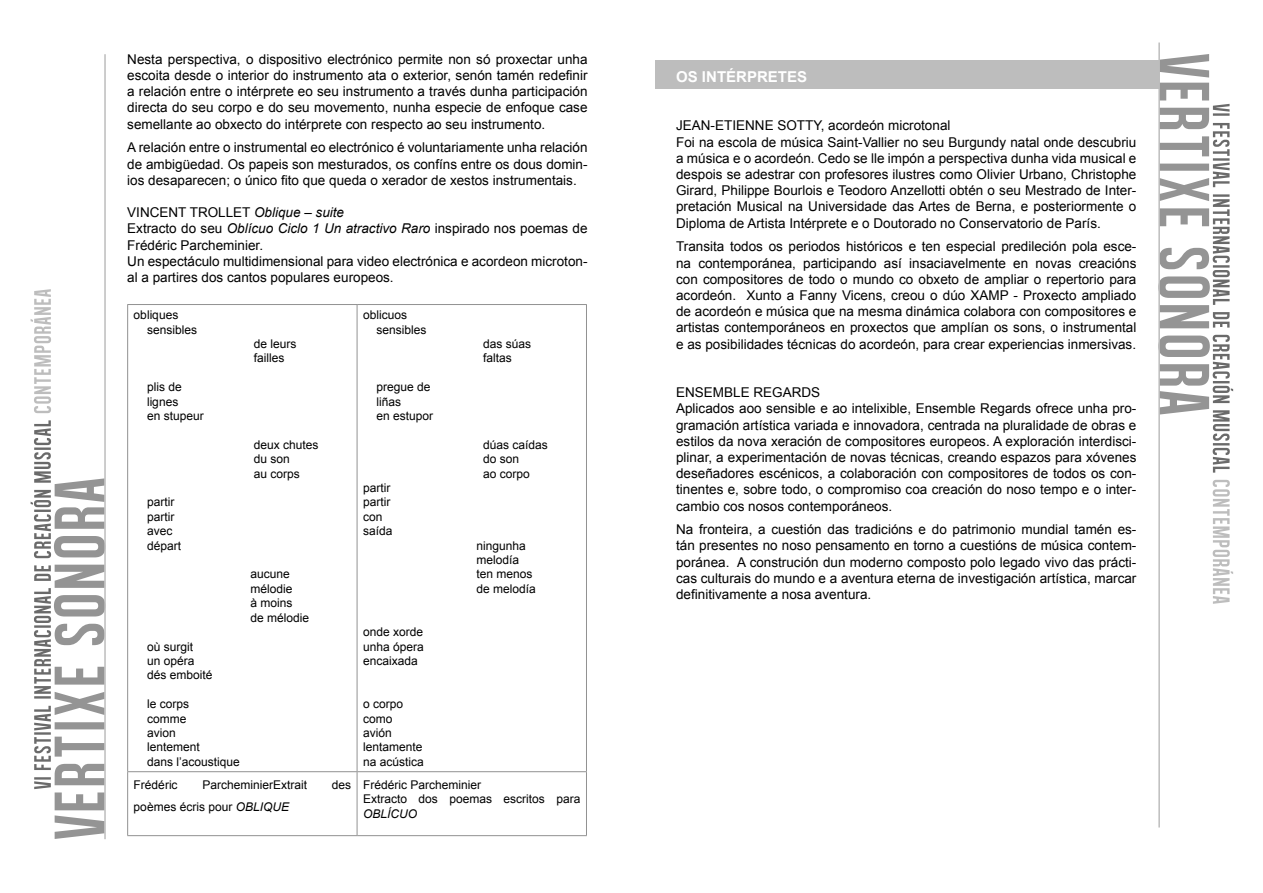
<style>
.page{position:relative;width:1263px;height:893px;background:#fff}
.page>*{position:absolute;margin:0;border:0;box-sizing:border-box;transform-origin:0 0}
.t1{font:700 15px "Arial";color:#fff}
.t2{font:13.5px/16.2px "Arial";color:#000;text-align:justify}
.t3{font:12px/14.4px "Arial";color:#000}
.s1{font-style:italic}
</style>
<div class="page">
<div style="left:655px;top:61px;width:505px;height:28px;background:#bdbdbd"></div>
<svg style="left:1213px;top:480px;width:20px;height:124px"></svg>
<svg style="left:1160px;top:54px;width:73px;height:419px"></svg>
<svg style="left:31px;top:289px;width:20px;height:124px"></svg>
<svg style="left:31px;top:420px;width:73px;height:419px"></svg>
<hr style="left:127px;top:304px;width:230px;height:1px;background:#929292">
<hr style="left:127px;top:305px;width:1px;height:466px;background:#929292">
<hr style="left:357px;top:304px;width:230px;height:1px;background:#929292">
<hr style="left:357px;top:305px;width:1px;height:466px;background:#929292">
<hr style="left:586px;top:305px;width:1px;height:466px;background:#929292">
<hr style="left:127px;top:771px;width:230px;height:1px;background:#929292">
<hr style="left:127px;top:772px;width:1px;height:63px;background:#929292">
<hr style="left:357px;top:771px;width:230px;height:1px;background:#929292">
<hr style="left:357px;top:772px;width:1px;height:63px;background:#929292">
<hr style="left:586px;top:772px;width:1px;height:63px;background:#929292">
<hr style="left:127px;top:835px;width:230px;height:1px;background:#929292">
<hr style="left:357px;top:835px;width:230px;height:1px;background:#929292">
<hr style="left:1158px;top:43px;width:2px;height:784px;background:#bdbdbd">
<hr style="left:104px;top:54px;width:2px;height:785px;background:#bdbdbd">
<p class="t2" style="left:127px;top:51px;width:462px">Nesta perspectiva, o dispositivo electrónico permite non só proxectar unha escoita desde o interior do instrumento ata o exterior, senón tamén redefinir a relación entre o intérprete eo seu instrumento a través dunha participación directa do seu corpo e do seu movemento, nunha especie de enfoque case semellante ao obxecto do intérprete con respecto ao seu instrumento.</p>
<p class="t2" style="left:127px;top:140px;width:462px">A relación entre o instrumental eo electrónico é voluntariamente unha relación de ambigüedad. Os papeis son mesturados, os confíns entre os dous domin&shy;ios desaparecen; o único fito que queda o xerador de xestos instrumentais.</p>
<p class="t2" style="left:127px;top:204px;width:218px">VINCENT TROLLET <span class="s1">Oblique – suite</span></p>
<p class="t2" style="left:127px;top:221px;width:462px">Extracto do seu <span class="s1">Oblícuo Ciclo 1 Un atractivo Raro</span> inspirado nos poemas de<br>Frédéric Parcheminier.</p>
<p class="t2" style="left:127px;top:253px;width:462px">Un espectáculo multidimensional para video electrónica e acordeon microton&shy;al a partires dos cantos populares europeos.</p>
<p class="t3" style="left:134px;top:308px;width:46px">obliques</p>
<p class="t3" style="left:147px;top:322px;width:52px">sensibles</p>
<p class="t3" style="left:254px;top:337px;width:44px">de leurs</p>
<p class="t3" style="left:254px;top:351px;width:32px">failles</p>
<p class="t3" style="left:147px;top:380px;width:36px">plis de</p>
<p class="t3" style="left:147px;top:394px;width:33px">lignes</p>
<p class="t3" style="left:147px;top:409px;width:58px">en stupeur</p>
<p class="t3" style="left:254px;top:438px;width:66px">deux chutes</p>
<p class="t3" style="left:254px;top:452px;width:38px">du son</p>
<p class="t3" style="left:254px;top:466px;width:48px">au corps</p>
<p class="t3" style="left:147px;top:495px;width:29px">partir</p>
<p class="t3" style="left:147px;top:510px;width:29px">partir</p>
<p class="t3" style="left:147px;top:524px;width:27px">avec</p>
<p class="t3" style="left:147px;top:538px;width:36px">départ</p>
<p class="t3" style="left:250px;top:567px;width:41px">aucune</p>
<p class="t3" style="left:250px;top:582px;width:44px">mélodie</p>
<p class="t3" style="left:250px;top:596px;width:44px">à moins</p>
<p class="t3" style="left:250px;top:610px;width:60px">de mélodie</p>
<p class="t3" style="left:147px;top:639px;width:48px">où surgit</p>
<p class="t3" style="left:147px;top:654px;width:49px">un opéra</p>
<p class="t3" style="left:147px;top:668px;width:67px">dés emboité</p>
<p class="t3" style="left:147px;top:697px;width:44px">le corps</p>
<p class="t3" style="left:147px;top:711px;width:41px">comme</p>
<p class="t3" style="left:147px;top:726px;width:30px">avion</p>
<p class="t3" style="left:147px;top:740px;width:54px">lentement</p>
<p class="t3" style="left:147px;top:754px;width:94px">dans l’acoustique</p>
<p class="t3" style="left:363px;top:308px;width:46px">oblicuos</p>
<p class="t3" style="left:376px;top:322px;width:52px">sensibles</p>
<p class="t3" style="left:483px;top:337px;width:50px">das súas</p>
<p class="t3" style="left:483px;top:351px;width:30px">faltas</p>
<p class="t3" style="left:376px;top:380px;width:56px">pregue de</p>
<p class="t3" style="left:376px;top:394px;width:26px">liñas</p>
<p class="t3" style="left:376px;top:409px;width:58px">en estupor</p>
<p class="t3" style="left:483px;top:438px;width:66px">dúas caídas</p>
<p class="t3" style="left:483px;top:452px;width:38px">do son</p>
<p class="t3" style="left:483px;top:466px;width:48px">ao corpo</p>
<p class="t3" style="left:363px;top:481px;width:29px">partir</p>
<p class="t3" style="left:363px;top:495px;width:29px">partir</p>
<p class="t3" style="left:363px;top:510px;width:21px">con</p>
<p class="t3" style="left:363px;top:524px;width:31px">saída</p>
<p class="t3" style="left:476px;top:538px;width:51px">ningunha</p>
<p class="t3" style="left:476px;top:553px;width:44px">melodía</p>
<p class="t3" style="left:476px;top:567px;width:58px">ten menos</p>
<p class="t3" style="left:476px;top:582px;width:61px">de melodía</p>
<p class="t3" style="left:363px;top:625px;width:62px">onde xorde</p>
<p class="t3" style="left:363px;top:639px;width:62px">unha ópera</p>
<p class="t3" style="left:363px;top:654px;width:56px">encaixada</p>
<p class="t3" style="left:363px;top:697px;width:42px">o corpo</p>
<p class="t3" style="left:363px;top:711px;width:31px">como</p>
<p class="t3" style="left:363px;top:726px;width:30px">avión</p>
<p class="t3" style="left:363px;top:740px;width:61px">lentamente</p>
<p class="t3" style="left:363px;top:754px;width:62px">na acústica</p>
<p class="t3" style="left:134px;top:778px;width:46px">Frédéric</p>
<p class="t3" style="left:202px;top:778px;width:106px">ParcheminierExtrait</p>
<p class="t3" style="left:332px;top:778px;width:21px">des</p>
<p class="t3" style="left:134px;top:799px;width:157px">poèmes écris pour <span class="s1">OBLIQUE</span></p>
<p class="t3" style="left:363px;top:778px;width:120px">Frédéric Parcheminier</p>
<p class="t3" style="left:363px;top:792px;width:219px">Extracto dos poemas escritos para<br><span class="s1">OBLÍCUO</span></p>
<p class="t1" style="left:676px;top:67px;width:132px">OS INTÉRPRETES</p>
<p class="t2" style="left:676px;top:118px;width:276px">JEAN-ETIENNE SOTTY, acordeón microtonal</p>
<p class="t2" style="left:676px;top:134px;width:462px">Foi na escola de música Saint-Vallier no seu Burgundy natal onde descubriu a música e o acordeón. Cedo se lle impón a perspectiva dunha vida musical e despois se adestrar con profesores ilustres como Olivier Urbano, Christophe Girard, Philippe Bourlois e Teodoro Anzellotti obtén o seu Mestrado de Inter&shy;pretación Musical na Universidade das Artes de Berna, e posteriormente o Diploma de Artista Intérprete e o Doutorado no Conservatorio de París.</p>
<p class="t2" style="left:676px;top:239px;width:462px">Transita todos os periodos históricos e ten especial predileción pola esce&shy;na contemporánea, participando así insaciavelmente en novas creacións con compositores de todo o mundo co obxeto de ampliar o repertorio para acordeón. Xunto a Fanny Vicens, creou o dúo XAMP - Proxecto ampliado de acordeón e música que na mesma dinámica colabora con compositores e artistas contemporáneos en proxectos que amplían os sons, o instrumental e as posibilidades técnicas do acordeón, para crear experiencias inmersivas.</p>
<p class="t2" style="left:676px;top:384px;width:146px">ENSEMBLE REGARDS</p>
<p class="t2" style="left:676px;top:401px;width:462px">Aplicados aoo sensible e ao intelixible, Ensemble Regards ofrece unha pro&shy;gramación artística variada e innovadora, centrada na pluralidade de obras e estilos da nova xeración de compositores europeos. A exploración interdisci&shy;plinar, a experimentación de novas técnicas, creando espazos para xóvenes deseñadores escénicos, a colaboración con compositores de todos os con&shy;tinentes e, sobre todo, o compromiso coa creación do noso tempo e o inter&shy;cambio cos nosos contemporáneos.</p>
<p class="t2" style="left:676px;top:522px;width:462px">Na fronteira, a cuestión das tradicións e do patrimonio mundial tamén es&shy;tán presentes no noso pensamento en torno a cuestións de música contem&shy;poránea. A construción dun moderno composto polo legado vivo das prácti&shy;cas culturais do mundo e a aventura eterna de investigación artística, marcar definitivamente a nosa aventura.</p>
</div>
